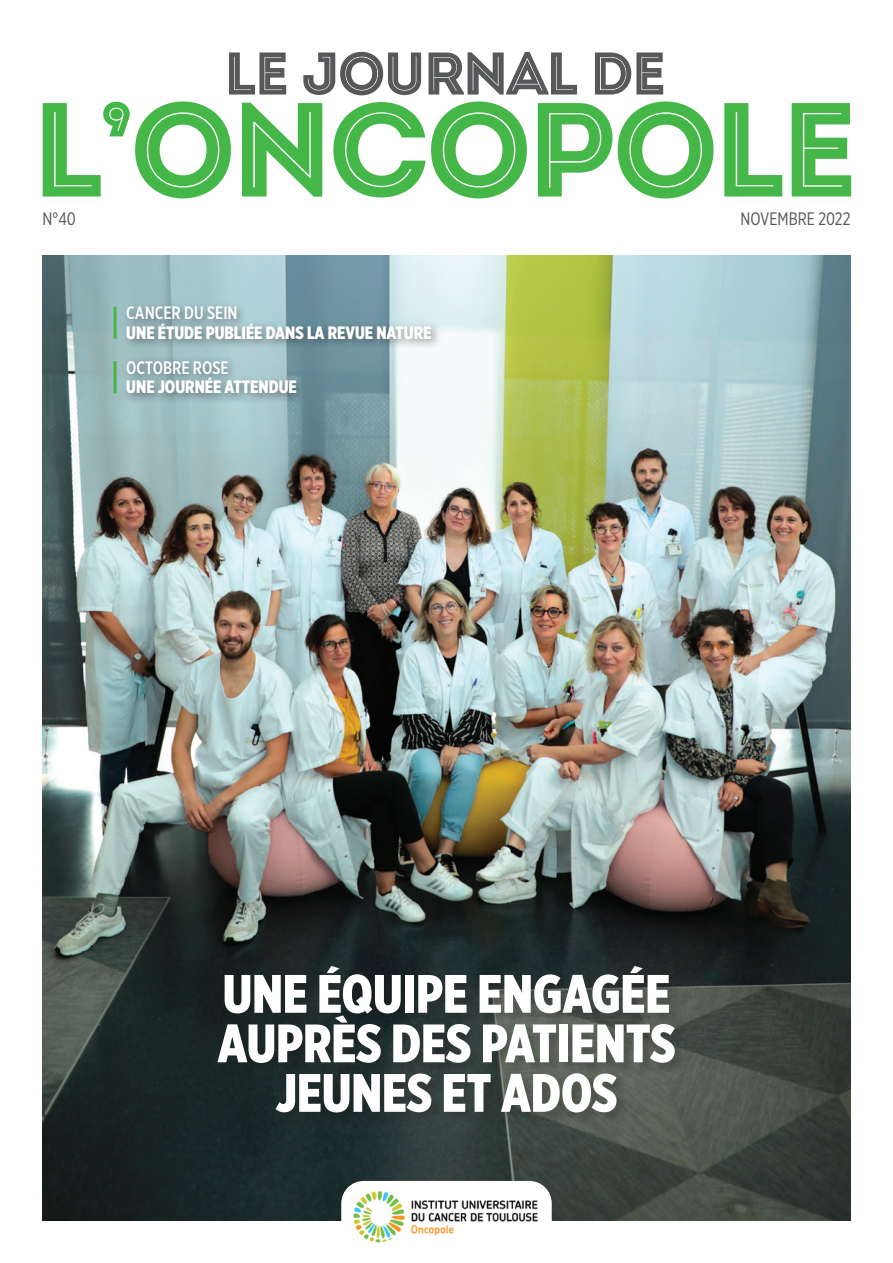
<style>
.page{position:relative;width:893px;height:1263px;background:#fff}
.page>*{position:absolute;margin:0;border:0;box-sizing:border-box;transform-origin:0 0}
.t1{font:133.5px "Intro Inline";letter-spacing:-.055em;color:#45b749}
.t2{font:60px "Intro Inline";letter-spacing:-.05em;color:#57585a}
.t3{font:900 54px/49.5px "Gotham X Narrow";color:#fff;text-align:center}
.t4{font:900 18px "Gotham X Narrow";color:#fff}
.t5{font:500 18px "Gotham X Narrow";color:#fff}
.t6{font:18px "Gotham X Narrow";color:#57585a}
</style>
<div class="page">
<img style="left:43px;top:255px;width:807px;height:965px">
<div style="left:122px;top:355px;width:185px;height:49px;background:#231f20;opacity:.5"></div>
<hr style="left:114px;top:307px;width:3px;height:32px;background:#45b749">
<hr style="left:114px;top:361px;width:3px;height:32px;background:#45b749">
<div style="left:122px;top:301px;width:320px;height:49px;background:#231f20;opacity:.5"></div>
<div style="left:341px;top:1181px;width:211px;height:71px;background:#fff;border-radius:22px"></div>
<img style="left:353px;top:1190px;width:186px;height:53px">
<div style="left:216px;top:964px;width:473px;height:162px;background:#231f20;opacity:.3"></div>
<h2 class="t2" style="left:224px;top:38px;width:445px">LE JOURNAL DE</h2>
<h1 class="t1" style="left:31px;top:70px;width:830px">L ONCOPOLE</h1>
<h1 class="t1" style="left:98px;top:-2px;width:39px">,</h1>
<p class="t6" style="left:43px;top:208px;width:35px">N°40</p>
<p class="t6" style="left:741px;top:208px;width:111px">NOVEMBRE 2022</p>
<p class="t5" style="left:126px;top:302px;width:113px">CANCER DU SEIN</p>
<p class="t4" style="left:126px;top:321px;width:307px">UNE ÉTUDE PUBLIÉE DANS LA REVUE NATURE</p>
<p class="t5" style="left:126px;top:356px;width:104px">OCTOBRE ROSE</p>
<p class="t4" style="left:126px;top:376px;width:172px">UNE JOURNÉE ATTENDUE</p>
<h3 class="t3" style="left:217px;top:968px;width:460px">UNE ÉQUIPE ENGAGÉE<br>AUPRÈS DES PATIENTS<br>JEUNES ET ADOS</h3>
</div>
